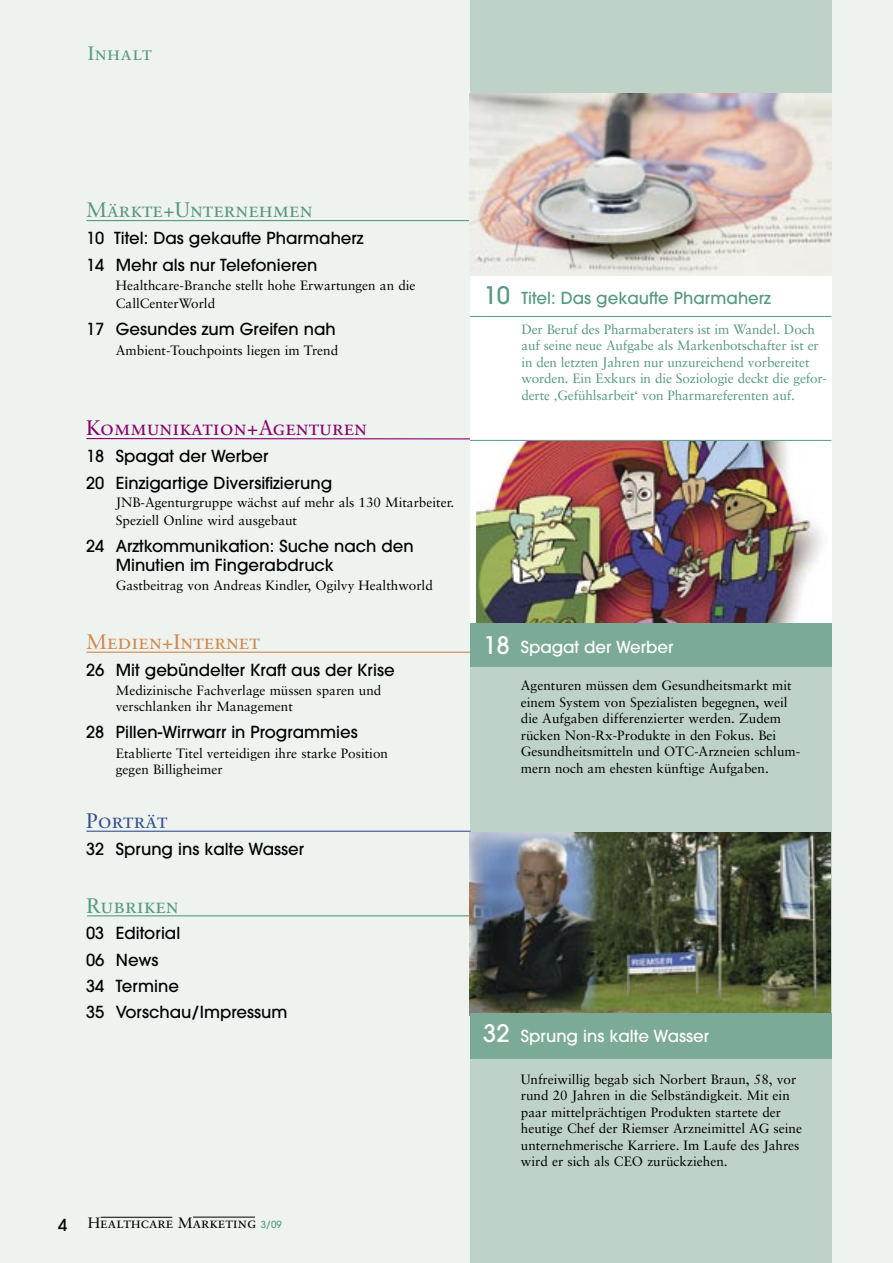
<style>
.page{position:relative;width:893px;height:1263px;background:#eff3f0}
.page>*{position:absolute;margin:0;border:0;box-sizing:border-box;transform-origin:0 0}
.t1{font:500 24px "Avant Garde";color:#fff}
.t2{font:21px "Sabon Roman SC";color:#589981}
.t3{font:21px "Sabon Roman SC";color:#87006e}
.t4{font:21px "Sabon Roman SC";color:#d2894c}
.t5{font:21px "Sabon Roman SC";color:#365291}
.t6{font:19.5px "Sabon Roman SC";letter-spacing:.025em;color:#589981}
.t7{font:500 16.5px/26.4px "Avant Garde";color:#000}
.t8{font:500 16.5px "Avant Garde";color:#fff}
.t9{font:500 16.5px "Avant Garde";color:#589981}
.t10{font:15px "Sabon Roman SC";color:#000}
.t11{font:13.5px/16.5px "Sabon";color:#000}
.t12{font:13.5px/16.5px "Sabon";letter-spacing:-.01em;color:#589981}
.s1{font-family:"Avant Garde";font-weight:500;font-size:16.5px}
.s2{font-family:"Avant Garde";font-weight:500;font-size:9.75px;color:#589981}
.s3{font-size:24px}
</style>
<div class="page">
<hr style="left:87px;top:915px;width:411px;height:1px;background:#589981">
<hr style="left:87px;top:652px;width:411px;height:1px;background:#d2894c">
<hr style="left:86px;top:220px;width:412px;height:1px;background:#589981">
<div style="left:470px;top:0;width:361px;height:1263px;background:#bed2c7"></div>
<img style="left:470px;top:93px;width:361px;height:183px">
<div style="left:470px;top:441px;width:361px;height:183px;background:#fff"></div>
<img style="left:476px;top:441px;width:346px;height:182px">
<hr style="left:86px;top:438px;width:384px;height:1px;background:#87006e">
<hr style="left:86px;top:831px;width:384px;height:1px;background:#365291">
<img style="left:470px;top:832px;width:360px;height:181px">
<hr style="left:101px;top:1217px;width:71px;height:1px;background:#000">
<hr style="left:193px;top:1217px;width:62px;height:1px;background:#000">
<div style="left:470px;top:623px;width:361px;height:43px;background:#7baa97"></div>
<div style="left:470px;top:276px;width:361px;height:164px;background:#fff"></div>
<hr style="left:470px;top:316px;width:361px;height:1px;background:#589981">
<hr style="left:470px;top:440px;width:361px;height:1px;background:#589981">
<div style="left:470px;top:1013px;width:361px;height:45px;background:#7baa97"></div>
<img style="left:470px;top:832px;width:127px;height:180px">
<h3 class="t6" style="left:88px;top:41px;width:65px">Inhalt</h3>
<h3 class="t6" style="left:86px;top:42px;width:72px">Service</h3>
<h2 class="t2" style="left:86px;top:197px;width:228px">Märkte+Unternehmen</h2>
<p class="t7" style="left:86px;top:224px;width:279px;line-height:27px">10 Titel: Das gekaufte Pharmaherz<br>14 Mehr als nur Telefonieren</p>
<p class="t11" style="left:116px;top:276px;width:301px;line-height:18px">Healthcare-Branche stellt hohe Erwartungen an die<br>CallCenterWorld</p>
<p class="t7" style="left:86px;top:316px;width:251px">17 Gesundes zum Greifen nah</p>
<p class="t11" style="left:116px;top:342px;width:224px">Ambient-Touchpoints liegen im Trend</p>
<h2 class="t3" style="left:86px;top:415px;width:282px">Kommunikation+Agenturen</h2>
<p class="t7" style="left:86px;top:442px;width:248px;line-height:27px">18 Spagat der Werber<br>20 Einzigartige Diversifizierung</p>
<p class="t11" style="left:116px;top:493px;width:340px;line-height:18px">JNB-Agenturgruppe wächst auf mehr als 130 Mitarbeiter.<br>Speziell Online wird ausgebaut</p>
<p class="t7" style="left:116px;top:536px;width:299px;line-height:19.5px;text-indent:-30px">24 Arztkommunikation: Suche nach den<br>Minutien im Fingerabdruck</p>
<p class="t11" style="left:116px;top:577px;width:318px">Gastbeitrag von Andreas Kindler, Ogilvy Healthworld</p>
<h2 class="t4" style="left:86px;top:629px;width:175px">Medien+Internet</h2>
<p class="t7" style="left:86px;top:656px;width:310px">26 Mit gebündelter Kraft aus der Krise</p>
<p class="t11" style="left:116px;top:682px;width:267px">Medizinische Fachverlage müssen sparen und verschlanken ihr Management</p>
<p class="t7" style="left:86px;top:719px;width:273px">28 Pillen-Wirrwarr in Programmies</p>
<p class="t11" style="left:116px;top:745px;width:274px">Etablierte Titel verteidigen ihre starke Position gegen Billigheimer</p>
<h2 class="t5" style="left:86px;top:808px;width:83px">Porträt</h2>
<p class="t7" style="left:86px;top:835px;width:219px">32 Sprung ins kalte Wasser</p>
<h2 class="t2" style="left:86px;top:893px;width:94px">Rubriken</h2>
<p class="t7" style="left:86px;top:920px;width:203px">03 Editorial<br>06 News<br>34 Termine<br>35 Vorschau/Impressum</p>
<p class="t10" style="left:58px;top:1214px;width:225px"><span class="s1">4</span> Healthcare Marketing <span class="s2">3/09</span></p>
<p class="t10" style="left:56px;top:1215px;width:225px"><span class="s1">4</span> Healthcare Marketing <span class="s2">3/09</span></p>
<p class="t9" style="left:483px;top:288px;width:289px"><span class="s3">10</span> Titel: Das gekaufte Pharmaherz</p>
<p class="t12" style="left:521px;top:321px;width:307px">Der Beruf des Pharmaberaters ist im Wandel. Doch auf seine neue Aufgabe als Markenbotschafter ist er in den letzten Jahren nur unzureichend vorbereitet worden. Ein Exkurs in die Soziologie deckt die gefor&shy;derte ‚Gefühlsarbeit‘ von Pharmareferenten auf.</p>
<p class="t8" style="left:483px;top:637px;width:192px"><span class="s3">18</span> Spagat der Werber</p>
<p class="t11" style="left:521px;top:677px;width:281px">Agenturen müssen dem Gesundheitsmarkt mit einem System von Spezialisten begegnen, weil die Aufgaben differenzierter werden. Zudem rücken Non-Rx-Produkte in den Fokus. Bei Gesundheitsmitteln und OTC-Arzneien schlum&shy;mern noch am ehesten künftige Aufgaben.</p>
<h1 class="t1" style="left:483px;top:1018px;width:28px">32</h1>
<p class="t8" style="left:521px;top:1025px;width:190px">Sprung ins kalte Wasser</p>
<p class="t11" style="left:521px;top:1071px;width:283px">Unfreiwillig begab sich Norbert Braun, 58, vor rund 20 Jahren in die Selbständigkeit. Mit ein paar mittelprächtigen Produkten startete der heutige Chef der Riemser Arzneimittel AG seine unternehmerische Karriere. Im Laufe des Jahres wird er sich als CEO zurückziehen.</p>
</div>
